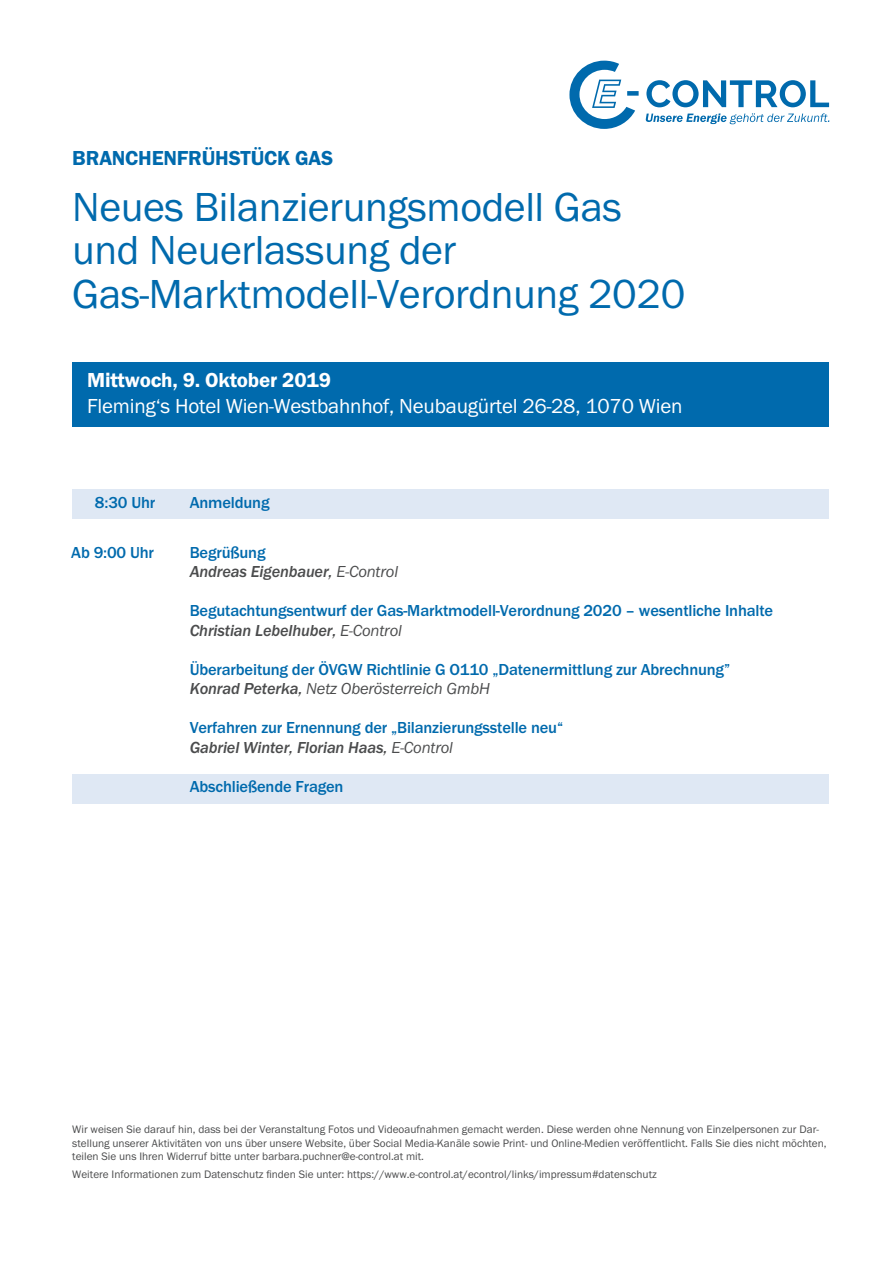
<style>
.page{position:relative;width:893px;height:1263px;background:#fff}
.page>*{position:absolute;margin:0;border:0;box-sizing:border-box;transform-origin:0 0}
.t1{font:42px/43.5px "Franklin Got Itc T";letter-spacing:-.01em;color:#006aad}
.t2{font:21px "Franklin Got Itc T";letter-spacing:-.01em;color:#fff}
.t3{font:600 21px "Franklin Got Itc T";letter-spacing:-.01em;color:#fff}
.t4{font:600 21px "Franklin Got Itc T";letter-spacing:-.01em;color:#006aad}
.t5{font:500 16.5px/19.5px "Franklin Got Itc T";letter-spacing:-.01em;color:#006aad}
.t6{font:italic 500 16.5px/19.5px "Franklin Got Itc T";letter-spacing:-.01em;color:#4b4c4d}
.t7{font:11.25px/13.5px "Franklin Got Itc T";color:#4b4c4d}
.s1{font-style:normal;color:#006aad}
.s2{font-weight:400}
.s3{font-style:italic;color:#4b4c4d}
.s4{font-weight:400;font-style:italic;color:#4b4c4d}
</style>
<div class="page">
<div style="left:72px;top:489px;width:757px;height:30px;background:#dfe8f4"></div>
<div style="left:72px;top:774px;width:757px;height:30px;background:#dfe8f4"></div>
<div style="left:72px;top:362px;width:757px;height:65px;background:#006aad"></div>
<svg style="left:569px;top:61px;width:260px;height:68px"></svg>
<h2 class="t4" style="left:72px;top:147px;width:262px">BRANCHENFRÜHSTÜCK GAS</h2>
<h1 class="t1" style="left:72px;top:184px;width:615px">Neues Bilanzierungsmodell Gas und Neuerlassung der<br>Gas-Marktmodell-Verordnung 2020</h1>
<h2 class="t3" style="left:87px;top:369px;width:245px">Mittwoch, 9. Oktober 2019</h2>
<h2 class="t2" style="left:87px;top:394px;width:597px">Fleming‘s Hotel Wien-Westbahnhof, Neubaugürtel 26-28, 1070 Wien</h2>
<h3 class="t5" style="left:95px;top:493px;width:62px">8:30 Uhr</h3>
<h3 class="t5" style="left:190px;top:493px;width:81px">Anmeldung</h3>
<h3 class="t5" style="left:71px;top:543px;width:84px">Ab 9:00 Uhr</h3>
<h3 class="t6" style="left:190px;top:543px;width:210px"><span class="s1">Begrüßung<br></span>Andreas Eigenbauer, <span class="s2">E-Control</span></h3>
<h3 class="t5" style="left:190px;top:601px;width:585px">Begutachtungsentwurf der Gas-Marktmodell-Verordnung 2020 – wesentliche Inhalte<br><span class="s3">Christian Lebelhuber,</span> <span class="s4">E-Control</span></h3>
<h3 class="t5" style="left:190px;top:660px;width:542px">Überarbeitung der ÖVGW Richtlinie G O110 „Datenermittlung zur Abrechnung”<br><span class="s3">Konrad Peterka,</span> <span class="s4">Netz Oberösterreich GmbH</span></h3>
<h3 class="t5" style="left:190px;top:718px;width:375px">Verfahren zur Ernennung der „Bilanzierungsstelle neu“<br><span class="s3">Gabriel Winter, Florian Haas,</span> <span class="s4">E-Control</span></h3>
<h3 class="t5" style="left:190px;top:777px;width:155px">Abschließende Fragen</h3>
<p class="t7" style="left:72px;top:1122px;width:756px">Wir weisen Sie darauf hin, dass bei der Veranstaltung Fotos und Videoaufnahmen gemacht werden. Diese werden ohne Nennung von Einzelpersonen zur Dar&shy;stellung unserer Aktivitäten von uns über unsere Website, über Social Media-Kanäle sowie Print- und Online-Medien veröffentlicht. Falls Sie dies nicht möchten, teilen Sie uns Ihren Widerruf bitte unter barbara.puchner@e-control.at mit.</p>
<p class="t7" style="left:72px;top:1167px;width:586px">Weitere Informationen zum Datenschutz finden Sie unter: https://www.e-control.at/econtrol/links/impressum#datenschutz</p>
</div>
